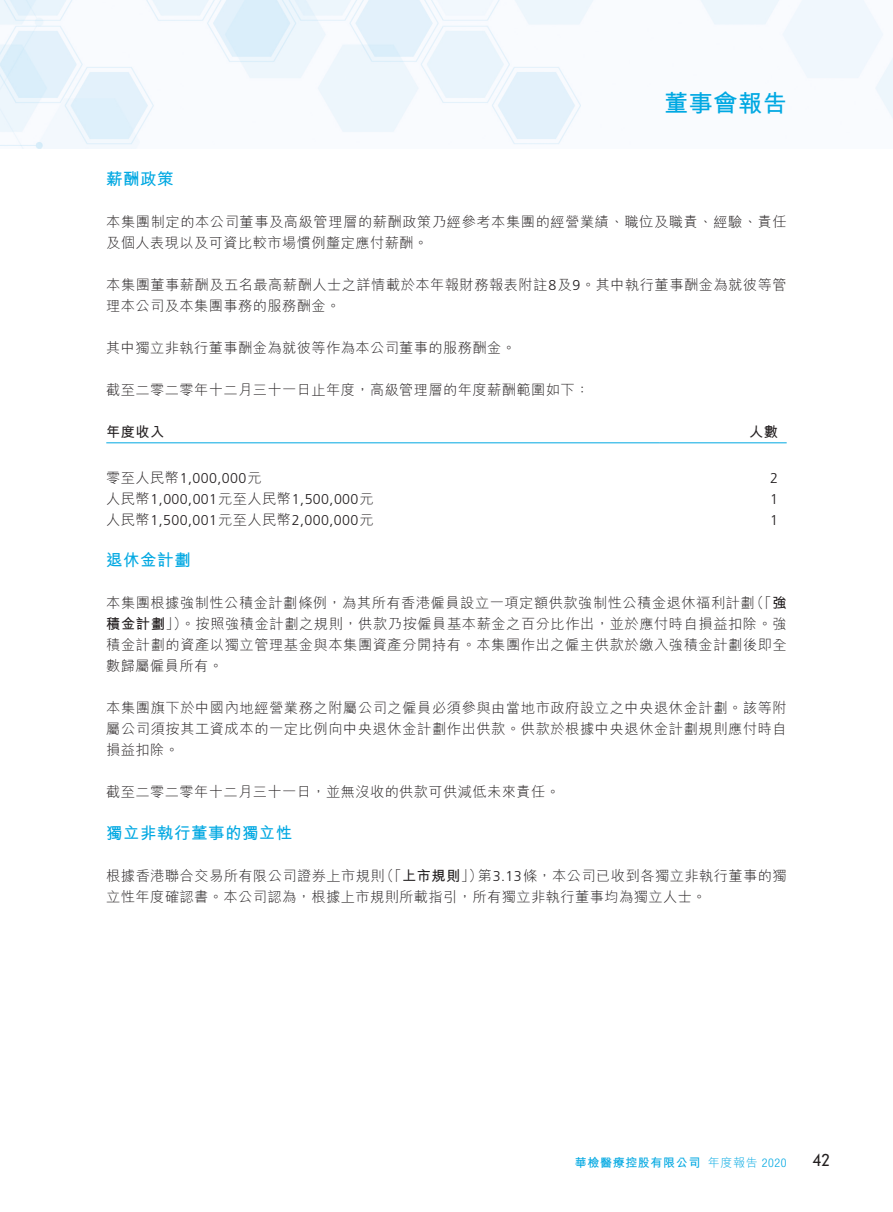
<style>
.page{position:relative;width:893px;height:1212px;background:#fff}
.page>*{position:absolute;margin:0;border:0;box-sizing:border-box;transform-origin:0 0}
.t1{font:700 24px "M Hei HK";letter-spacing:.03em;color:#00a8e2}
.t2{font:700 16.5px "M Hei HK";letter-spacing:.03em;color:#00a8e2}
.t3{font:300 16.5px "DIN Neuzeit Grotesk Std";color:#231f20}
.t4{font:300 14.25px/21px "M Hei HK";letter-spacing:.035em;color:#231f20}
.t5{font:300 14.25px "Frutiger LT Std";letter-spacing:.03em;color:#231f20}
.t6{font:700 14.25px "M Hei HK";letter-spacing:.03em;color:#231f20}
.t7{font:700 12px "M Hei HK";letter-spacing:.05em;color:#00a8e2}
.t8{font:300 12px "M Hei HK";color:#00a8e2}
.s1{font-family:"Frutiger LT Std"}
.s2{font-family:"M Hei HK"}
.s3{font-weight:700}
.s4{font-family:"Helvetica Neue LT Std";font-stretch:condensed}
</style>
<div class="page">
<img style="left:0;top:0;width:893px;height:149px">
<hr style="left:106px;top:442px;width:553px;height:1px;background:#00a8e2">
<hr style="left:659px;top:442px;width:128px;height:1px;background:#00a8e2">
<h1 class="t1" style="left:664px;top:85px;width:124px">董事會報告</h1>
<p class="t2" style="left:106px;top:167px;width:69px">薪酬政策</p>
<p class="t4" style="left:106px;top:211px;width:682px">本集團制定的本公司董事及高級管理層的薪酬政策乃經參考本集團的經營業績、職位及職責、經驗、責任及個人表現以及可資比較市場慣例釐定應付薪酬。</p>
<p class="t4" style="left:106px;top:274px;width:682px">本集團董事薪酬及五名最高薪酬人士之詳情載於本年報財務報表附註<span class="s1">8</span>及 。<span class="s1">9</span> 其中執行董事酬金為就彼等管理本公司及本集團事務的服務酬金。</p>
<p class="t4" style="left:106px;top:337px;width:411px">其中獨立非執行董事酬金為就彼等作為本公司董事的服務酬金。</p>
<p class="t4" style="left:106px;top:379px;width:485px">截至二零二零年十二月三十一日止年度，高級管理層的年度薪酬範圍如下：</p>
<p class="t6" style="left:749px;top:421px;width:30px">人數</p>
<p class="t6" style="left:106px;top:421px;width:60px">年度收入</p>
<p class="t5" style="left:106px;top:470px;width:157px"><span class="s2">零至人民幣</span>1,000,000<span class="s2">元</span></p>
<p class="t5" style="left:770px;top:470px;width:9px">2</p>
<p class="t5" style="left:106px;top:491px;width:269px"><span class="s2">人民幣</span>1,000,001<span class="s2">元至人民幣</span>1,500,000<span class="s2">元</span></p>
<p class="t5" style="left:770px;top:491px;width:9px">1</p>
<p class="t5" style="left:106px;top:512px;width:269px"><span class="s2">人民幣</span>1,500,001<span class="s2">元至人民幣</span>2,000,000<span class="s2">元</span></p>
<p class="t2" style="left:106px;top:547px;width:86px">退休金計劃</p>
<p class="t5" style="left:770px;top:512px;width:9px">1</p>
<p class="t4" style="left:750px;top:592px;width:38px">（「<span class="s3">強</span></p>
<p class="t4" style="left:106px;top:592px;width:682px">本集團根據強制性公積金計劃條例，為其所有香港僱員設立一項定額供款強制性公積金退休福利計劃<br><span class="s3">積金計劃</span>」）。按照強積金計劃之規則，供款乃按僱員基本薪金之百分比作出，並於應付時自損益扣除。強積金計劃的資產以獨立管理基金與本集團資產分開持有。本集團作出之僱主供款於繳入強積金計劃後即全數歸屬僱員所有。</p>
<p class="t4" style="left:106px;top:697px;width:682px;text-align:justify">本集團旗下於中國內地經營業務之附屬公司之僱員必須參與由當地市政府設立之中央退休金計劃。該等附屬公司須按其工資成本的一定比例向中央退休金計劃作出供款。供款於根據中央退休金計劃規則應付時自損益扣除。</p>
<p class="t4" style="left:106px;top:781px;width:455px">截至二零二零年十二月三十一日，並無沒收的供款可供減低未來責任。</p>
<p class="t2" style="left:106px;top:820px;width:188px">獨立非執行董事的獨立性</p>
<p class="t4" style="left:478px;top:865px;width:310px">第<span class="s1">3.13</span>條，本公司已收到各獨立非執行董事的獨</p>
<p class="t4" style="left:380px;top:865px;width:104px">（「<span class="s3">上市規則</span>」）</p>
<p class="t4" style="left:106px;top:865px;width:602px">根據香港聯合交易所有限公司證券上市規則<br>立性年度確認書。本公司認為，根據上市規則所載指引，所有獨立非執行董事均為獨立人士。</p>
<p class="t7" style="left:575px;top:1153px;width:127px">華檢醫療控股有限公司</p>
<p class="t8" style="left:708px;top:1156px;width:80px">年度報告 <span class="s4">2020</span></p>
<p class="t3" style="left:813px;top:1150px;width:19px">42</p>
</div>
